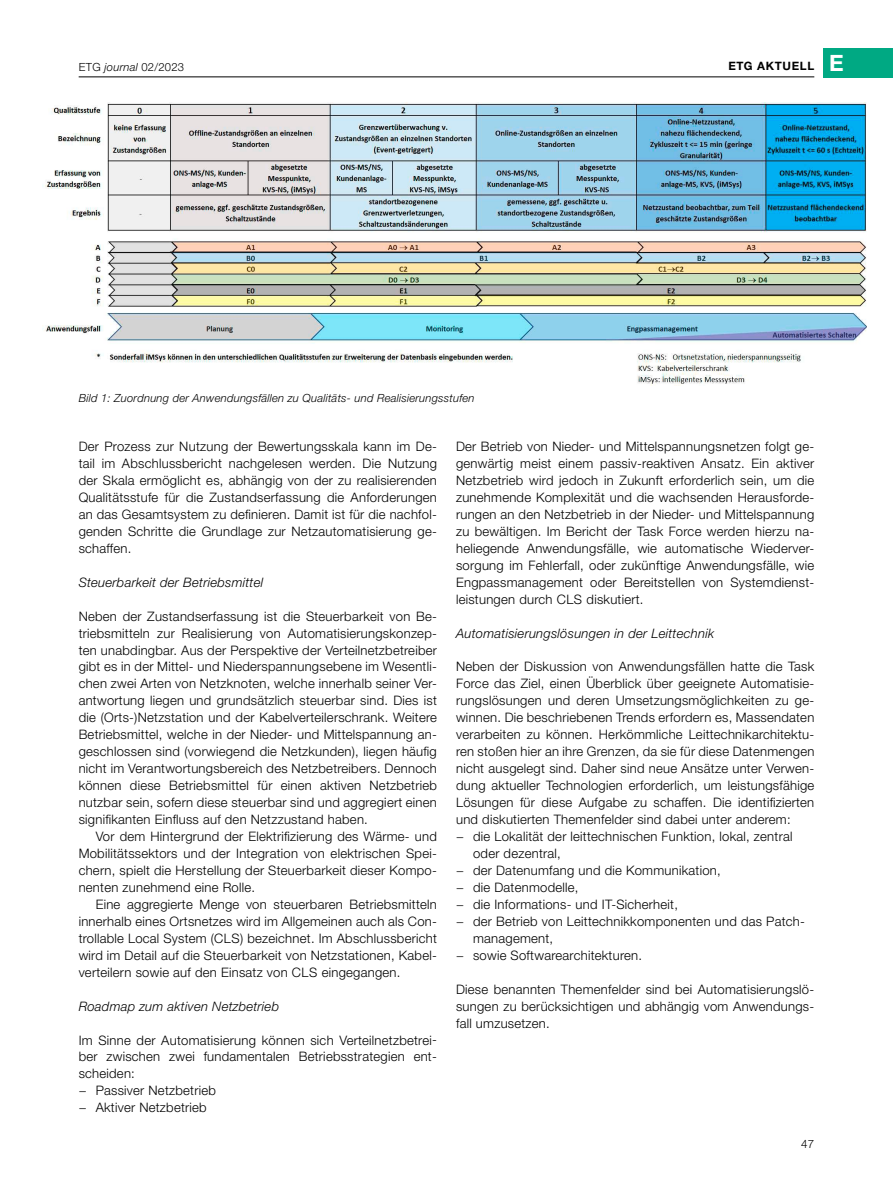
<style>
.page{position:relative;width:893px;height:1191px;background:#fff}
.page>*{position:absolute;margin:0;border:0;box-sizing:border-box;transform-origin:0 0}
.t1{font:300 13.05px/17px "Helvetica Neue LT Std";letter-spacing:.02em;color:#000;text-align:justify}
.t2{font:italic 300 13.05px "Helvetica Neue LT Std";letter-spacing:.02em;color:#000}
.t3{font:700 11.55px "Helvetica Neue LT Std";letter-spacing:.06em;color:#000}
.t4{font:300 11.55px "Helvetica Neue LT Std";color:#000}
.t5{font:italic 300 11.25px "Helvetica Neue LT Std";letter-spacing:.02em;color:#000}
.t6{font:300 11.25px "Helvetica Neue LT Std";letter-spacing:.02em;color:#000}
.s1{font-style:italic}
.s2{font-size:22.5px;color:#fff}
</style>
<div class="page">
<hr style="left:79px;top:76px;width:735px;height:1px;background:#000">
<div style="left:823px;top:48px;width:70px;height:29px;background:#00a983"></div>
<img style="left:44px;top:102px;width:822px;height:283px">
<p class="t6" style="left:79px;top:60px;width:107px">ETG <span class="s1">journal</span> 02/2023</p>
<p class="t5" style="left:79px;top:391px;width:397px">Bild 1: Zuordnung der Anwendungsfällen zu Qualitäts- und Realisierungsstufen</p>
<p class="t3" style="left:728px;top:58px;width:117px">ETG AKTUELL <span class="s2">E</span></p>
<p class="t1" style="left:79px;top:437px;width:360px">Der Prozess zur Nutzung der Bewertungsskala kann im De&shy;tail im Abschlussbericht nachgelesen werden. Die Nutzung der Skala ermöglicht es, abhängig von der zu realisierenden Qualitätsstufe für die Zustandserfassung die Anforderungen an das Gesamtsystem zu definieren. Damit ist für die nachfol&shy;genden Schritte die Grundlage zur Netzautomatisierung ge&shy;schaffen.</p>
<p class="t2" style="left:79px;top:574px;width:186px">Steuerbarkeit der Betriebsmittel</p>
<p class="t1" style="left:79px;top:607px;width:360px">Neben der Zustandserfassung ist die Steuerbarkeit von Be&shy;triebsmitteln zur Realisierung von Automatisierungskonzep&shy;ten unabdingbar. Aus der Perspektive der Verteilnetzbetreiber gibt es in der Mittel- und Niederspannungsebene im Wesentli&shy;chen zwei Arten von Netzknoten, welche innerhalb seiner Ver&shy;antwortung liegen und grundsätzlich steuerbar sind. Dies ist die (Orts-)Netzstation und der Kabelverteilerschrank. Weitere Betriebsmittel, welche in der Nieder- und Mittelspannung an&shy;geschlossen sind (vorwiegend die Netzkunden), liegen häufig nicht im Verantwortungsbereich des Netzbetreibers. Dennoch können diese Betriebsmittel für einen aktiven Netzbetrieb nutzbar sein, sofern diese steuerbar sind und aggregiert einen signifikanten Einfluss auf den Netzzustand haben.</p>
<p class="t1" style="left:79px;top:827px;width:360px;text-indent:17px">Vor dem Hintergrund der Elektrifizierung des Wärme- und Mobilitätssektors und der Integration von elektrischen Spei&shy;chern, spielt die Herstellung der Steuerbarkeit dieser Kompo&shy;nenten zunehmend eine Rolle.</p>
<p class="t1" style="left:79px;top:895px;width:360px;text-indent:17px">Eine aggregierte Menge von steuerbaren Betriebsmitteln innerhalb eines Ortsnetzes wird im Allgemeinen auch als Con&shy;trollable Local System (CLS) bezeichnet. Im Abschlussbericht wird im Detail auf die Steuerbarkeit von Netzstationen, Kabel&shy;verteilern sowie auf den Einsatz von CLS eingegangen.</p>
<p class="t2" style="left:79px;top:998px;width:202px">Roadmap zum aktiven Netzbetrieb</p>
<p class="t1" style="left:79px;top:1031px;width:360px;text-align:left">Im Sinne der Automatisierung können sich Verteilnetzbetrei&shy;ber zwischen zwei fundamentalen Betriebsstrategien ent&shy;scheiden:<br>− Passiver Netzbetrieb<br>− Aktiver Netzbetrieb</p>
<p class="t1" style="left:456px;top:437px;width:360px">Der Betrieb von Nieder- und Mittelspannungsnetzen folgt ge&shy;genwärtig meist einem passiv-reaktiven Ansatz. Ein aktiver Netzbetrieb wird jedoch in Zukunft erforderlich sein, um die zunehmende Komplexität und die wachsenden Herausforde&shy;rungen an den Netzbetrieb in der Nieder- und Mittelspannung zu bewältigen. Im Bericht der Task Force werden hierzu na&shy;heliegende Anwendungsfälle, wie automatische Wiederver&shy;sorgung im Fehlerfall, oder zukünftige Anwendungsfälle, wie Engpassmanagement oder Bereitstellen von Systemdienst&shy;leistungen durch CLS diskutiert.</p>
<p class="t2" style="left:456px;top:625px;width:259px">Automatisierungslösungen in der Leittechnik</p>
<p class="t1" style="left:456px;top:658px;width:360px">Neben der Diskussion von Anwendungsfällen hatte die Task</p>
<p class="t1" style="left:456px;top:675px;width:360px">Force das Ziel, einen Überblick über geeignete Automatisie-</p>
<p class="t1" style="left:456px;top:692px;width:360px">rungslösungen und deren Umsetzungsmöglichkeiten zu ge-</p>
<p class="t1" style="left:456px;top:709px;width:360px">winnen. Die beschriebenen Trends erfordern es, Massendaten</p>
<p class="t1" style="left:456px;top:726px;width:360px">verarbeiten zu können. Herkömmliche Leittechnikarchitektu-</p>
<p class="t1" style="left:456px;top:743px;width:360px">ren stoßen hier an ihre Grenzen, da sie für diese Datenmengen</p>
<p class="t1" style="left:456px;top:760px;width:360px">nicht ausgelegt sind. Daher sind neue Ansätze unter Verwen-</p>
<p class="t1" style="left:456px;top:776px;width:360px">dung aktueller Technologien erforderlich, um leistungsfähige</p>
<p class="t1" style="left:456px;top:793px;width:360px">Lösungen für diese Aufgabe zu schaffen. Die identifizierten</p>
<p class="t1" style="left:456px;top:810px;width:336px">und diskutierten Themenfelder sind dabei unter anderem:</p>
<p class="t1" style="left:456px;top:827px;width:338px">− die Lokalität der leittechnischen Funktion, lokal, zentral</p>
<p class="t1" style="left:473px;top:844px;width:89px">oder dezentral,</p>
<p class="t1" style="left:456px;top:861px;width:266px">− der Datenumfang und die Kommunikation,</p>
<p class="t1" style="left:456px;top:878px;width:124px">− die Datenmodelle,</p>
<p class="t1" style="left:456px;top:895px;width:223px">− die Informations- und IT-Sicherheit,</p>
<p class="t1" style="left:456px;top:912px;width:350px">− der Betrieb von Leittechnikkomponenten und das Patch-</p>
<p class="t1" style="left:473px;top:929px;width:82px">management,</p>
<p class="t1" style="left:456px;top:946px;width:188px">− sowie Softwarearchitekturen.</p>
<p class="t1" style="left:456px;top:980px;width:360px">Diese benannten Themenfelder sind bei Automatisierungslö&shy;sungen zu berücksichtigen und abhängig vom Anwendungs&shy;fall umzusetzen.</p>
<p class="t4" style="left:801px;top:1137px;width:15px">47</p>
</div>
